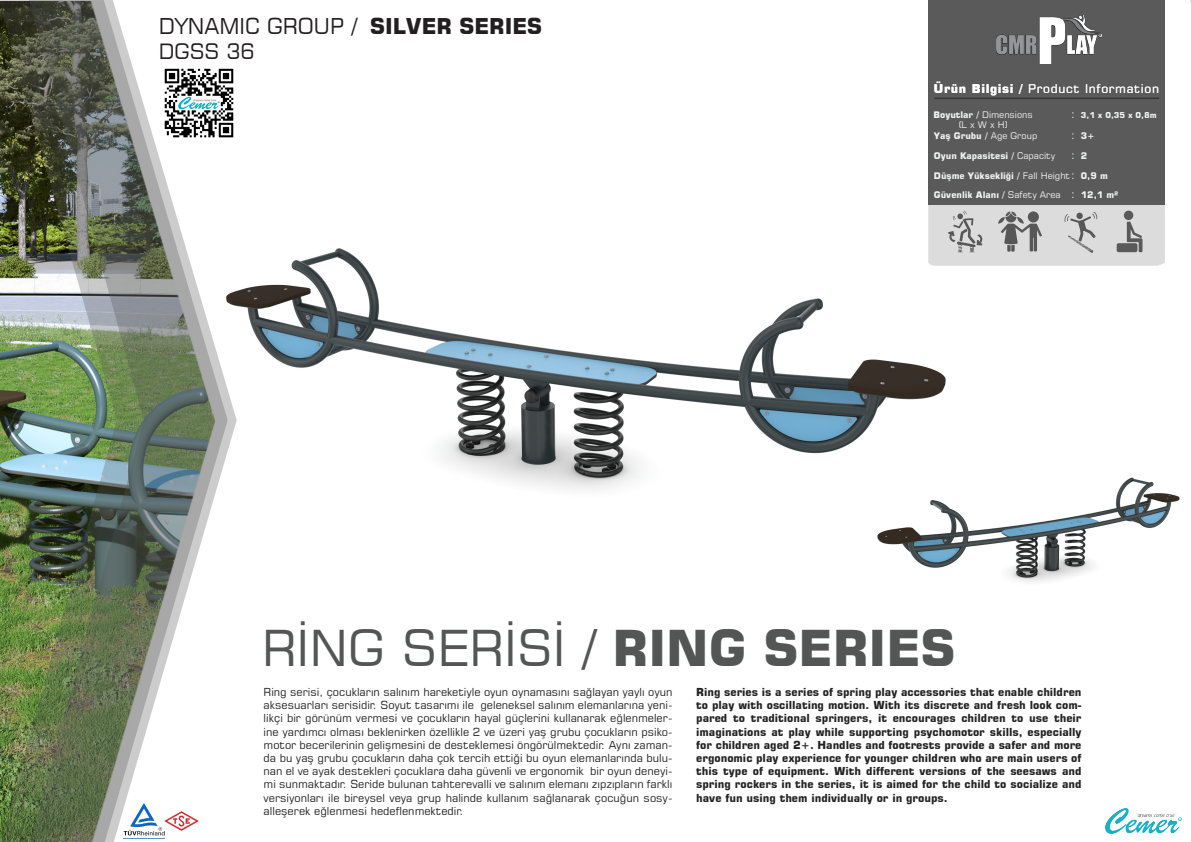
<style>
.page{position:relative;width:1191px;height:842px;background:#fff}
.page>*{position:absolute;margin:0;border:0;box-sizing:border-box;transform-origin:0 0}
.t1{font:49.3px "Square 721 BT";color:#545655}
.t2{font:21.7px "Square 721 BT";color:#231f20}
.t3{font:21px "Square 721 BT";color:#231f20}
.t4{font:12px "Square 721 BT";letter-spacing:.055em;color:#fff}
.t5{font:11px/13.2px "Square 721 BT";color:#232323;text-align:justify}
.t6{font:700 11px/13.2px "Square 721 BT";color:#232323;text-align:justify}
.t7{font:11px/21.3px "Square 721 BT";color:#f1f2f2}
.t8{font:700 9px/18.4px "Square 721 BT";color:#f1f2f2}
.t9{font:9px/10.8px "Square 721 BT";color:#f1f2f2;text-align:center}
.t10{font:700 8px "Square 721 BT";color:#f1f2f2}
.s1{font-weight:700}
.s2{font-weight:400}
</style>
<div class="page">
<img style="left:237px;top:248px;width:709px;height:242px">
<img style="left:0;top:0;width:237px;height:842px">
<img style="left:29px;top:0;width:199px;height:842px">
<div style="left:928px;top:0;width:236px;height:204px;background:#5a5a5a"></div>
<hr style="left:934px;top:98px;width:225px;height:1px;background:#231f20">
<img style="left:996px;top:13px;width:105px;height:51px">
<img style="left:1105px;top:808px;width:76px;height:25px">
<img style="left:123px;top:803px;width:39px;height:36px">
<img style="left:162px;top:801px;width:40px;height:40px">
<img style="left:159px;top:63px;width:78px;height:80px">
<svg style="left:928px;top:204px;width:237px;height:62px;background:#c8c9c9"></svg>
<img style="left:870px;top:468px;width:310px;height:114px">
<h2 class="t2" style="left:159px;top:12px;width:385px">DYNAMIC GROUP / <span class="s1">SILVER SERIES</span></h2>
<h3 class="t3" style="left:159px;top:38px;width:97px">DGSS 36</h3>
<p class="t4" style="left:934px;top:81px;width:227px"><span class="s1">Ürün Bilgisi /</span> Product Information</p>
<p class="t9" style="left:933px;top:109px;width:101px"><span class="s1">Boyutlar /</span> Dimensions (L x W x H)</p>
<p class="t7" style="left:1071px;top:103px;width:5px">: :</p>
<p class="t7" style="left:1071px;top:144px;width:5px;line-height:20.6px">: :</p>
<p class="t7" style="left:1071px;top:183px;width:5px">:</p>
<p class="t10" style="left:1081px;top:110px;width:77px">3,1 x 0,35 x 0,8m</p>
<p class="t8" style="left:1081px;top:146px;width:8px">2</p>
<p class="t8" style="left:1081px;top:167px;width:39px">0,9 m<br>12,1 m²</p>
<p class="t8" style="left:934px;top:126px;width:123px;line-height:19.7px">Yaş Grubu / <span class="s2">Age Group<br></span>Oyun Kapasitesi / <span class="s2">Capacity</span></p>
<p class="t8" style="left:934px;top:167px;width:138px">Düşme Yüksekliği / <span class="s2">Fall Height<br></span>Güvenlik Alanı / <span class="s2">Safety Area</span></p>
<p class="t8" style="left:1081px;top:126px;width:15px">3+</p>
<h1 class="t1" style="left:262px;top:617px;width:695px">RİNG SERİSİ / <span class="s1">RING SERIES</span></h1>
<p class="t5" style="left:264px;top:685px;width:410px">Ring serisi, çocukların salınım hareketiyle oyun oynamasını sağlayan yaylı oyun aksesuarları serisidir. Soyut tasarımı ile geleneksel salınım elemanlarına yeni&shy;likçi bir görünüm vermesi ve çocukların hayal güçlerini kullanarak eğlenmeler&shy;ine yardımcı olması beklenirken özellikle 2 ve üzeri yaş grubu çocukların psiko&shy;motor becerilerinin gelişmesini de desteklemesi öngörülmektedir. Aynı zaman&shy;da bu yaş grubu çocukların daha çok tercih ettiği bu oyun elemanlarında bulu&shy;nan el ve ayak destekleri çocuklara daha güvenli ve ergonomik bir oyun deneyi&shy;mi sunmaktadır. Seride bulunan tahterevalli ve salınım elemanı zıpzıpların farklı versiyonları ile bireysel veya grup halinde kullanım sağlanarak çocuğun sosy&shy;alleşerek eğlenmesi hedeflenmektedir.</p>
<p class="t6" style="left:696px;top:685px;width:387px">Ring series is a series of spring play accessories that enable children to play with oscillating motion. With its discrete and fresh look com&shy;pared to traditional springers, it encourages children to use their imaginations at play while supporting psychomotor skills, especially for children aged 2+. Handles and footrests provide a safer and more ergonomic play experience for younger children who are main users of this type of equipment. With different versions of the seesaws and spring rockers in the series, it is aimed for the child to socialize and have fun using them individually or in groups.</p>
</div>
